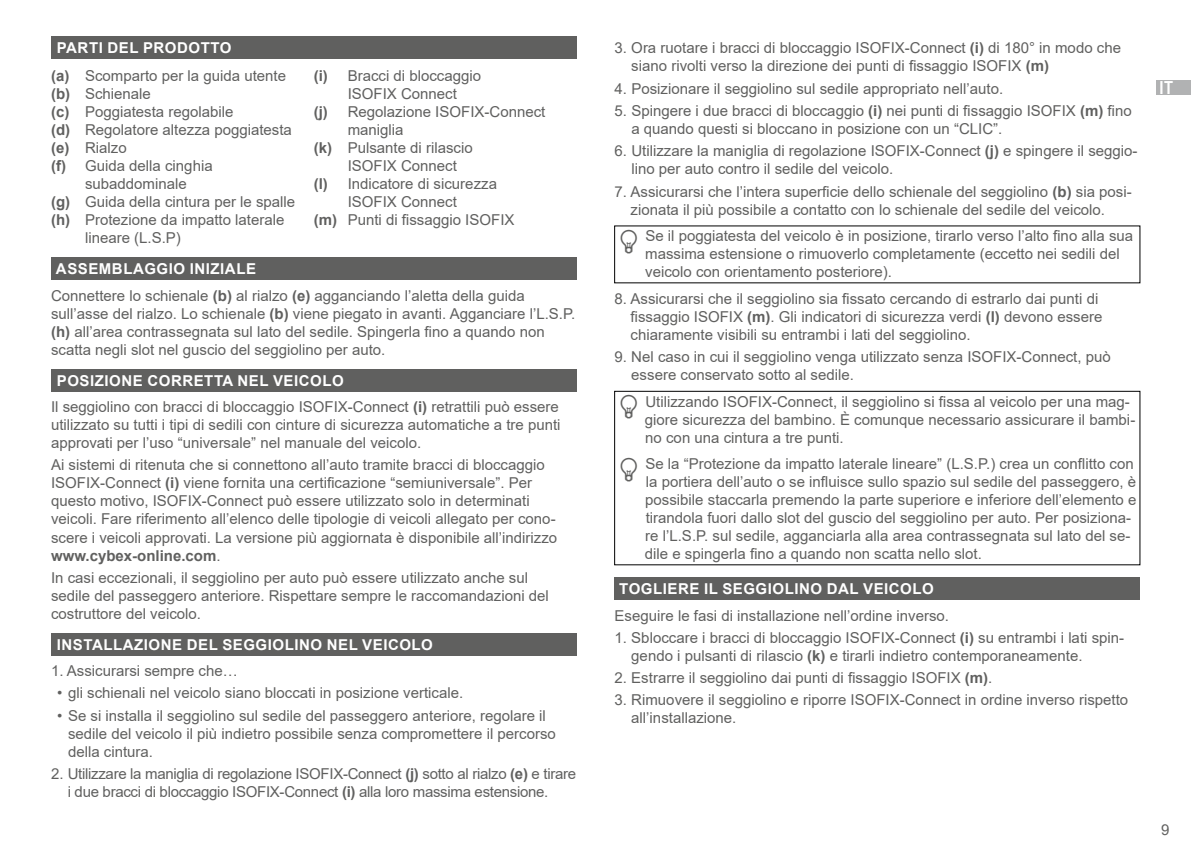
<style>
.page{position:relative;width:1191px;height:851px;background:#fff}
.page>*{position:absolute;margin:0;border:0;box-sizing:border-box;transform-origin:0 0}
.t1{font:700 18px "Arial Narrow";color:#fff}
.t2{font:15px/18px "Arial";color:#60605f}
.t3{font:15px/18px "Arial";letter-spacing:-.02em;color:#60605f}
.t4{font:700 15px "Arial";letter-spacing:.035em;color:#fff}
.s1{font-weight:700;color:#fff}
.s2{font-weight:700}
</style>
<div class="page">
<div style="left:51px;top:37px;width:525px;height:22px;background:#60605f"></div>
<div style="left:51px;top:257px;width:525px;height:23px;background:#60605f"></div>
<div style="left:51px;top:369px;width:525px;height:22px;background:#60605f"></div>
<div style="left:51px;top:632px;width:525px;height:23px;background:#60605f"></div>
<div style="left:614px;top:391px;width:526px;height:174px;border:1px solid #000"></div>
<div style="left:614px;top:577px;width:526px;height:22px;background:#60605f"></div>
<div style="left:1157px;top:80px;width:34px;height:15px;background:#b1b2b3"></div>
<p class="t2" style="left:51px;top:34px;width:236px;line-height:27.3px;text-indent:6px"><span class="s1">PARTI DEL PRODOTTO<br></span><span class="s2">(a)</span> Scomparto per la guida utente</p>
<p class="t2" style="left:51px;top:84px;width:101px"><span class="s2">(b)</span> Schienale</p>
<p class="t2" style="left:51px;top:102px;width:184px"><span class="s2">(c)</span> Poggiatesta regolabile</p>
<p class="t2" style="left:51px;top:120px;width:242px"><span class="s2">(d)</span> Regolatore altezza poggiatesta</p>
<p class="t2" style="left:51px;top:138px;width:77px"><span class="s2">(e)</span> Rialzo</p>
<p class="t2" style="left:51px;top:156px;width:163px"><span class="s2">(f)</span> Guida della cinghia</p>
<p class="t2" style="left:85px;top:174px;width:103px">subaddominale</p>
<p class="t2" style="left:51px;top:192px;width:246px"><span class="s2">(g)</span> Guida della cintura per le spalle</p>
<p class="t2" style="left:51px;top:210px;width:235px"><span class="s2">(h)</span> Protezione da impatto laterale</p>
<p class="t2" style="left:85px;top:228px;width:97px">lineare (L.S.P)</p>
<p class="t2" style="left:314px;top:66px;width:169px"><span class="s2">(i)</span> Bracci di bloccaggio</p>
<p class="t2" style="left:348px;top:84px;width:111px">ISOFIX Connect</p>
<p class="t2" style="left:314px;top:102px;width:233px"><span class="s2">(j)</span> Regolazione ISOFIX-Connect</p>
<p class="t2" style="left:348px;top:120px;width:57px">maniglia</p>
<p class="t2" style="left:314px;top:138px;width:161px"><span class="s2">(k)</span> Pulsante di rilascio</p>
<p class="t2" style="left:348px;top:156px;width:111px">ISOFIX Connect</p>
<p class="t2" style="left:314px;top:174px;width:185px"><span class="s2">(l)</span> Indicatore di sicurezza</p>
<p class="t2" style="left:348px;top:192px;width:111px">ISOFIX Connect</p>
<p class="t2" style="left:314px;top:210px;width:202px"><span class="s2">(m)</span> Punti di fissaggio ISOFIX</p>
<p class="t2" style="left:51px;top:256px;width:475px;line-height:26.4px;text-indent:5px"><span class="s1">ASSEMBLAGGIO INIZIALE<br></span>Connettere lo schienale <span class="s2">(b)</span> al rialzo <span class="s2">(e)</span> agganciando l’aletta della guida</p>
<p class="t2" style="left:51px;top:304px;width:526px">sull’asse del rialzo. Lo schienale <span class="s2">(b)</span> viene piegato in avanti. Agganciare l’L.S.P. <span class="s2">(h)</span> all’area contrassegnata sul lato del sedile. Spingerla fino a quando non scatta negli slot nel guscio del seggiolino per auto.</p>
<p class="t2" style="left:51px;top:367px;width:509px;line-height:26.4px;text-indent:6px"><span class="s1">POSIZIONE CORRETTA NEL VEICOLO<br></span>Il seggiolino con bracci di bloccaggio ISOFIX-Connect <span class="s2">(i)</span> retrattili può essere</p>
<p class="t2" style="left:51px;top:416px;width:511px">utilizzato su tutti i tipi di sedili con cinture di sicurezza automatiche a tre punti approvati per l’uso “universale” nel manuale del veicolo.</p>
<p class="t2" style="left:51px;top:456px;width:508px">Ai sistemi di ritenuta che si connettono all’auto tramite bracci di bloccaggio ISOFIX-Connect <span class="s2">(i)</span> viene fornita una certificazione “semiuniversale”. Per questo motivo, ISOFIX-Connect può essere utilizzato solo in determinati veicoli. Fare riferimento all’elenco delle tipologie di veicoli allegato per cono&shy;scere i veicoli approvati. La versione più aggiornata è disponibile all’indirizzo <span class="s2">www.cybex-online.com</span>.</p>
<p class="t2" style="left:51px;top:568px;width:499px">In casi eccezionali, il seggiolino per auto può essere utilizzato anche sul sedile del passeggero anteriore. Rispettare sempre le raccomandazioni del costruttore del veicolo.</p>
<p class="t4" style="left:57px;top:633px;width:377px">INSTALLAZIONE DEL SEGGIOLINO NEL VEICOLO</p>
<p class="t2" style="left:51px;top:661px;width:188px">1. Assicurarsi sempre che…</p>
<p class="t2" style="left:57px;top:684px;width:408px">• gli schienali nel veicolo siano bloccati in posizione verticale.</p>
<p class="t2" style="left:68px;top:706px;width:489px;text-indent:-11px">• Se si installa il seggiolino sul sedile del passeggero anteriore, regolare il sedile del veicolo il più indietro possibile senza compromettere il percorso della cintura.</p>
<p class="t3" style="left:68px;top:764px;width:510px;text-indent:-17px">2. Utilizzare la maniglia di regolazione ISOFIX-Connect <span class="s2">(j)</span> sotto al rialzo <span class="s2">(e)</span> e tirare i due bracci di bloccaggio ISOFIX-Connect <span class="s2">(i)</span> alla loro massima estensione.</p>
<p class="t2" style="left:631px;top:39px;width:491px;text-indent:-17px">3. Ora ruotare i bracci di bloccaggio ISOFIX-Connect <span class="s2">(i)</span> di 180° in modo che siano rivolti verso la direzione dei punti di fissaggio ISOFIX <span class="s2">(m)</span></p>
<p class="t2" style="left:614px;top:79px;width:390px">4. Posizionare il seggiolino sul sedile appropriato nell’auto.</p>
<p class="t2" style="left:631px;top:102px;width:502px;text-indent:-17px">5. Spingere i due bracci di bloccaggio <span class="s2">(i)</span> nei punti di fissaggio ISOFIX <span class="s2">(m)</span> fino a quando questi si bloccano in posizione con un “CLIC”.</p>
<p class="t2" style="left:631px;top:142px;width:508px;text-indent:-17px">6. Utilizzare la maniglia di regolazione ISOFIX-Connect <span class="s2">(j)</span> e spingere il seggio&shy;lino per auto contro il sedile del veicolo.</p>
<p class="t2" style="left:630px;top:182px;width:503px;text-indent:-16px">7. Assicurarsi che l’intera superficie dello schienale del seggiolino <span class="s2">(b)</span> sia posi&shy;zionata il più possibile a contatto con lo schienale del sedile del veicolo.</p>
<p class="t2" style="left:645px;top:227px;width:489px">Se il poggiatesta del veicolo è in posizione, tirarlo verso l’alto fino alla sua massima estensione o rimuoverlo completamente (eccetto nei sedili del veicolo con orientamento posteriore).</p>
<p class="t2" style="left:630px;top:289px;width:473px;text-indent:-16px">8. Assicurarsi che il seggiolino sia fissato cercando di estrarlo dai punti di fissaggio ISOFIX <span class="s2">(m)</span>. Gli indicatori di sicurezza verdi <span class="s2">(l)</span> devono essere chiaramente visibili su entrambi i lati del seggiolino.</p>
<p class="t2" style="left:631px;top:347px;width:481px;text-indent:-17px">9. Nel caso in cui il seggiolino venga utilizzato senza ISOFIX-Connect, può essere conservato sotto al sedile.</p>
<p class="t2" style="left:645px;top:392px;width:492px">Utilizzando ISOFIX-Connect, il seggiolino si fissa al veicolo per una mag&shy;giore sicurezza del bambino. È comunque necessario assicurare il bambi&shy;no con una cintura a tre punti.</p>
<p class="t2" style="left:645px;top:454px;width:493px">Se la “Protezione da impatto laterale lineare” (L.S.P.) crea un conflitto con la portiera dell’auto o se influisce sullo spazio sul sedile del passeggero, è possibile staccarla premendo la parte superiore e inferiore dell’elemento e tirandola fuori dallo slot del guscio del seggiolino per auto. Per posiziona&shy;re l’L.S.P. sul sedile, agganciarla alla area contrassegnata sul lato del se&shy;dile e spingerla fino a quando non scatta nello slot.</p>
<p class="t4" style="left:619px;top:578px;width:316px">TOGLIERE IL SEGGIOLINO DAL VEICOLO</p>
<p class="t2" style="left:614px;top:606px;width:336px">Eseguire le fasi di installazione nell’ordine inverso.</p>
<p class="t2" style="left:631px;top:628px;width:494px;text-indent:-17px">1. Sbloccare i bracci di bloccaggio ISOFIX-Connect <span class="s2">(i)</span> su entrambi i lati spin&shy;gendo i pulsanti di rilascio <span class="s2">(k)</span> e tirarli indietro contemporaneamente.</p>
<p class="t2" style="left:614px;top:668px;width:379px">2. Estrarre il seggiolino dai punti di fissaggio ISOFIX <span class="s2">(m)</span>.</p>
<p class="t2" style="left:631px;top:691px;width:498px;text-indent:-17px">3. Rimuovere il seggiolino e riporre ISOFIX-Connect in ordine inverso rispetto all’installazione.</p>
<p class="t1" style="left:1159px;top:74px;width:15px">IT</p>
<p class="t2" style="left:1161px;top:820px;width:10px">9</p>
</div>
